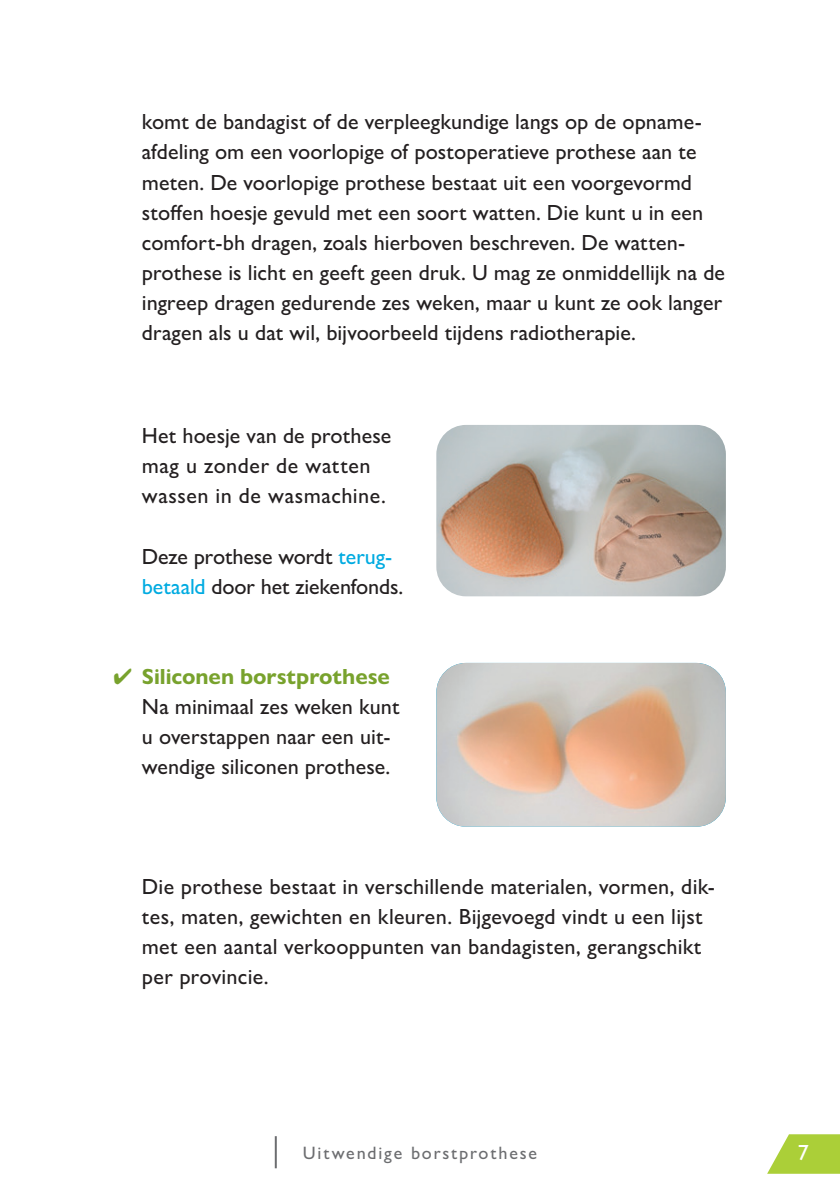
<style>
.page{position:relative;width:840px;height:1191px;background:#fff}
.page>*{position:absolute;margin:0;border:0;box-sizing:border-box;transform-origin:0 0}
.t1{font:500 22px/30px "Gill Sans Nova";letter-spacing:.005em;color:#231f20}
.t2{font:500 22px "Gill Sans Nova";color:#fff}
.t3{font:500 18px "Gill Sans Nova";letter-spacing:.1em;color:#6c6d70}
.s1{color:#00abe1}
.s2{color:#78a22d}
.s3{font-weight:700;color:#78a22d}
</style>
<div class="page">
<hr style="left:274px;top:1136px;width:2px;height:32px;background:#6c6d70">
<svg style="left:767px;top:1134px;width:72px;height:39px"></svg>
<img style="left:436px;top:425px;width:289px;height:171px">
<img style="left:436px;top:663px;width:289px;height:163px">
<p class="t1" style="left:142px;top:107px;width:584px">komt de bandagist of de verpleegkundige langs op de opname&shy;afdeling om een voorlopige of postoperatieve prothese aan te meten. De voorlopige prothese bestaat uit een voorgevormd stoffen hoesje gevuld met een soort watten. Die kunt u in een comfort-bh dragen, zoals hierboven beschreven. De watten&shy;prothese is licht en geeft geen druk. U mag ze onmiddellijk na de ingreep dragen gedurende zes weken, maar u kunt ze ook langer dragen als u dat wil, bijvoorbeeld tijdens radiotherapie.</p>
<p class="t1" style="left:142px;top:420px;width:251px">Het hoesje van de prothese mag u zonder de watten wassen in de wasmachine.</p>
<p class="t1" style="left:142px;top:541px;width:263px">Deze prothese wordt <span class="s1">terug&shy;betaald</span> door het ziekenfonds.</p>
<p class="t1" style="left:142px;top:661px;width:259px;text-indent:-28px"><span class="s2">✔</span> <span class="s3">Siliconen borstprothese<br></span>Na minimaal zes weken kunt u overstappen naar een uit&shy;wendige siliconen prothese.</p>
<p class="t1" style="left:142px;top:871px;width:574px">Die prothese bestaat in verschillende materialen, vormen, dik&shy;tes, maten, gewichten en kleuren. Bijgevoegd vindt u een lijst met een aantal verkooppunten van bandagisten, gerangschikt per provincie.</p>
<p class="t3" style="left:303px;top:1141px;width:236px">Uitwendige borstprothese</p>
<p class="t2" style="left:797px;top:1138px;width:12px">7</p>
</div>
